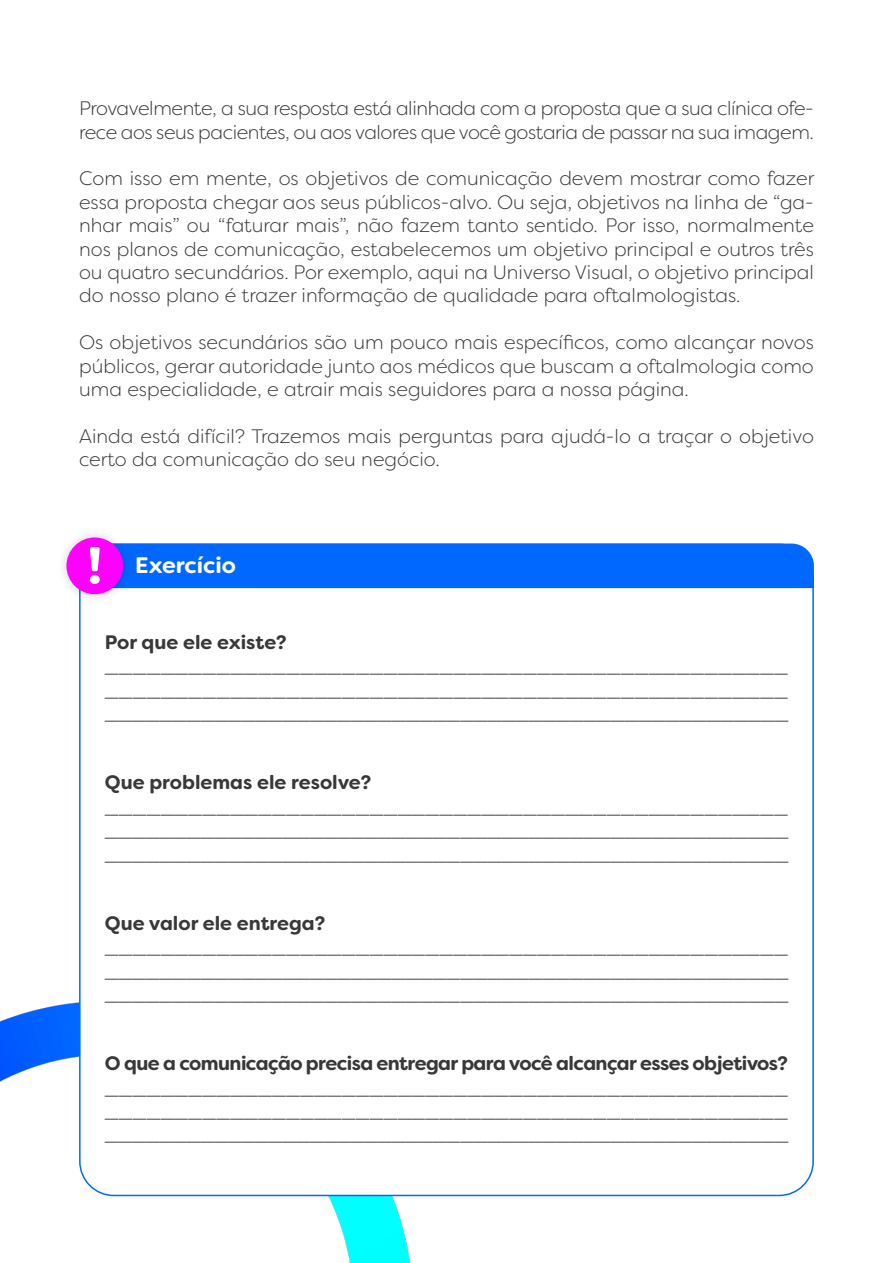
<style>
.page{position:relative;width:893px;height:1263px;background:#fff}
.page>*{position:absolute;margin:0;border:0;box-sizing:border-box;transform-origin:0 0}
.t1{font:700 51.9px "Filson Soft";color:#fff}
.t2{font:700 22.5px "Filson Soft";color:#fff}
.t3{font:300 19.5px/23.4px "Filson Soft";color:#383838;text-align:justify}
.t4{font:300 19.5px/23.4px "Filson Soft";letter-spacing:-.02em;color:#383838}
.t5{font:700 19.5px "Filson Soft";letter-spacing:-.03em;color:#383838}
.t6{font:700 19.5px "Filson Soft";color:#383838}
</style>
<div class="page">
<img style="left:0;top:1002px;width:413px;height:261px">
<div style="left:80px;top:544px;width:733px;height:651px;background:#fff;border-radius:34px"></div>
<div style="left:133px;top:543px;width:681px;height:45px;background:#0068fe"></div>
<div style="left:57px;top:528px;width:76px;height:76px;background:#000;opacity:.2"></div>
<div style="left:66px;top:537px;width:57px;height:57px;background:#f0f;border-radius:50%"></div>
<p class="t4" style="left:79px;top:96px;width:736px">Provavelmente, a sua resposta está alinhada com a proposta que a sua clínica ofe&shy;rece aos seus pacientes, ou aos valores que você gostaria de passar na sua imagem.</p>
<p class="t3" style="left:79px;top:167px;width:737px">Com isso em mente, os objetivos de comunicação devem mostrar como fazer essa proposta chegar aos seus públicos-alvo. Ou seja, objetivos na linha de “ga&shy;nhar mais” ou “faturar mais”, não fazem tanto sentido. Por isso, normalmente nos planos de comunicação, estabelecemos um objetivo principal e outros três ou quatro secundários. Por exemplo, aqui na Universo Visual, o objetivo principal do nosso plano é trazer informação de qualidade para oftalmologistas.</p>
<p class="t3" style="left:79px;top:330px;width:736px">Os objetivos secundários são um pouco mais específicos, como alcançar novos públicos, gerar autoridade junto aos médicos que buscam a oftalmologia como uma especialidade, e atrair mais seguidores para a nossa página.</p>
<p class="t3" style="left:79px;top:424px;width:736px">Ainda está difícil? Trazemos mais perguntas para ajudá-lo a traçar o objetivo certo da comunicação do seu negócio.</p>
<h1 class="t1" style="left:87px;top:532px;width:17px">!</h1>
<p class="t2" style="left:135px;top:551px;width:102px">Exercício</p>
<p class="t6" style="left:105px;top:630px;width:183px">Por que ele existe?</p>
<p class="t3" style="left:105px;top:654px;width:685px">_________________________________________________ _________________________________________________ __________________________________________________</p>
<p class="t6" style="left:105px;top:770px;width:268px">Que problemas ele resolve?</p>
<p class="t3" style="left:105px;top:794px;width:685px">_________________________________________________ __________________________________________________ __________________________________________________</p>
<p class="t6" style="left:105px;top:910px;width:222px">Que valor ele entrega?</p>
<p class="t3" style="left:105px;top:934px;width:685px">_________________________________________________ __________________________________________________ __________________________________________________</p>
<p class="t5" style="left:105px;top:1051px;width:685px">O que a comunicação precisa entregar para você alcançar esses objetivos?</p>
<p class="t3" style="left:105px;top:1075px;width:685px">_________________________________________________ _________________________________________________ __________________________________________________</p>
</div>
